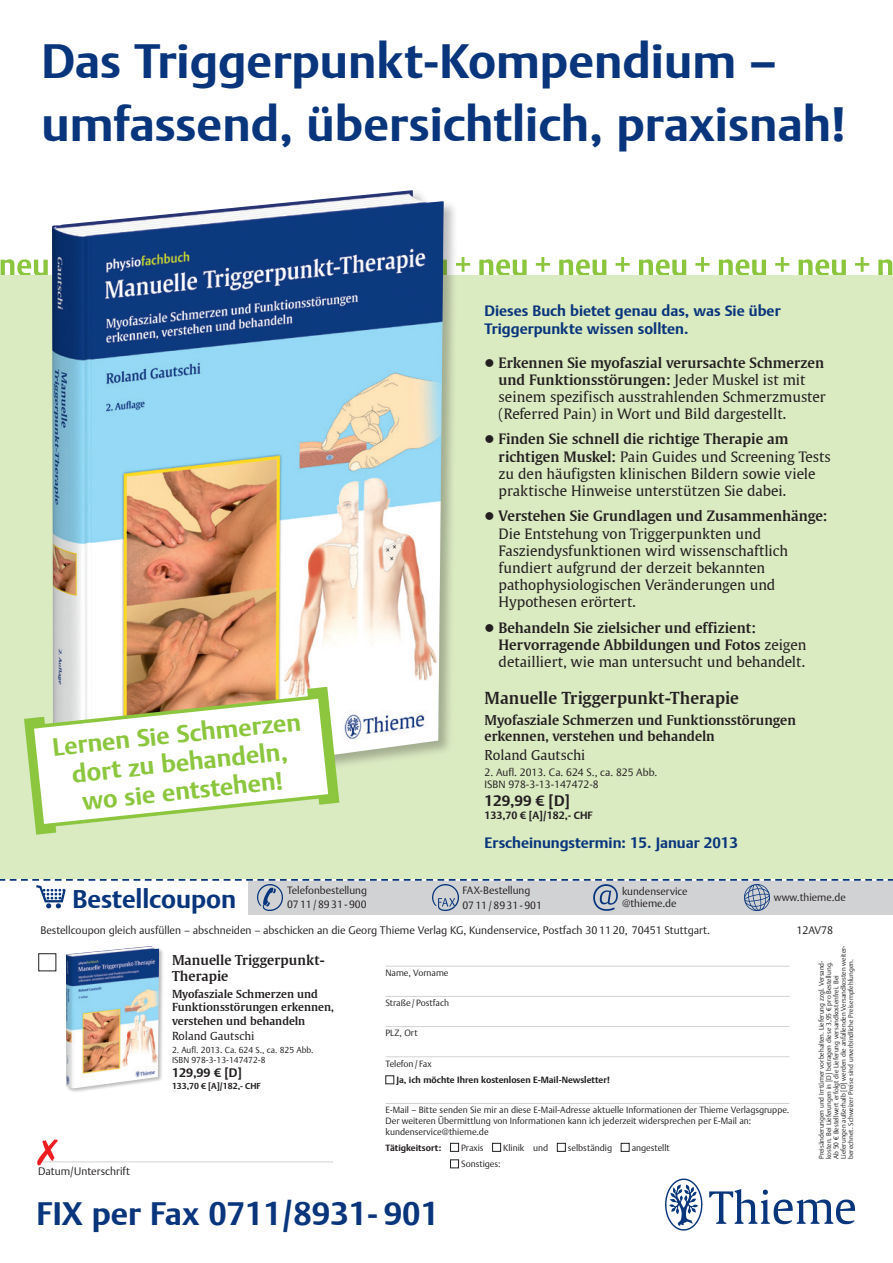
<style>
.page{position:relative;width:893px;height:1263px;background:#fff}
.page>*{position:absolute;margin:0;border:0;box-sizing:border-box;transform-origin:0 0}
.FB_Werbetext{font:700 48px/63px "Thieme Argo 2011";color:#08357c}
.t1{font:700 32.4px "Thieme Argo 2011";color:#08357c}
.t2{font:700 25.5px "Thieme Argo 2011";color:#08357c}
.t3{font:700 24.9px/28.3px "Thieme Argo 2008";color:#8bc63e;text-align:center}
.Titel{font:600 16.5px "Thieme Gulliver 2011";color:#231f20}
.FB_Werbetext-2{font:700 15px/18px "Thieme Argo 2011";color:#08357c}
.HeadlineText{font:700 15px "Thieme Argo 2011";color:#08357c}
.Preis_D{font:700 15px "Thieme Argo 2011";color:#231f20}
.FB_Werbetext-3{font:14.25px/17.1px "Thieme Gulliver 2008";color:#231f20}
.FB_Werbetext-4{font:600 14.25px/17.1px "Thieme Gulliver 2008";color:#231f20}
.Autor{font:600 13.5px/16.5px "Thieme Gulliver 2011";color:#231f20}
.Titel-2{font:600 13.5px/16px "Thieme Gulliver 2011";color:#231f20}
.Autor-2{font:13.5px "Thieme Gulliver 2011";color:#231f20}
.Preis_D-2{font:700 12.3px "Thieme Argo 2011";color:#231f20}
.Autor-3{font:600 11.1px/13.5px "Thieme Gulliver 2011";color:#231f20}
.Autor-4{font:11.1px "Thieme Gulliver 2011";color:#231f20}
.t4{font:300 10.8px "Thieme Argo 2011";color:#231f20}
.Coupon_Grundschrift{font:300 10.5px/12px "Thieme Argo 2011";color:#231f20}
.Bibliographie{font:300 10.5px "Thieme Argo 2011";color:#231f20}
.Preis_CHF_und_A{font:700 10.5px "Thieme Argo 2011";color:#231f20}
.Coupon_Formular{font:300 9px/10.8px "Thieme Argo 2011";color:#231f20}
.Coupon_Formular-2{font:700 9px/16.5px "Thieme Argo 2011";color:#231f20}
.Bibliographie-2{font:300 8.55px "Thieme Argo 2011";color:#231f20}
.Preis_CHF_und_A-2{font:700 8.55px "Thieme Argo 2011";color:#231f20}
.t5{font:300 6.75px/7.4px "Thieme Argo 2011";color:#231f20}
.s1{font-family:"Thieme Gulliver 2011"}
.s2{font-weight:600}
.s3{font-family:"Thieme Gulliver 2011";font-weight:400}
.s4{font-weight:400}
.s5{font-weight:300}
</style>
<div class="page">
<div style="left:38px;top:953px;width:18px;height:18px;border:1px solid #231f20"></div>
<hr style="left:38px;top:1161px;width:295px;height:1px;background:#d1d2d4">
<img style="left:37px;top:1139px;width:24px;height:27px">
<div style="left:249px;top:880px;width:644px;height:35px;background:#d1d2d4"></div>
<img style="left:438px;top:908px;width:16px;height:2px">
<img style="left:263px;top:908px;width:15px;height:2px">
<img style="left:598px;top:908px;width:17px;height:2px">
<img style="left:749px;top:908px;width:16px;height:2px">
<hr style="left:386px;top:966px;width:403px;height:1px;background:#d1d2d4">
<hr style="left:386px;top:996px;width:403px;height:1px;background:#d1d2d4">
<hr style="left:386px;top:1026px;width:403px;height:1px;background:#d1d2d4">
<hr style="left:386px;top:1056px;width:403px;height:1px;background:#d1d2d4">
<hr style="left:386px;top:1103px;width:403px;height:1px;background:#d1d2d4">
<div style="left:450px;top:1143px;width:9px;height:8px;border:1px solid #231f20"></div>
<div style="left:492px;top:1143px;width:9px;height:8px;border:1px solid #231f20"></div>
<div style="left:557px;top:1143px;width:9px;height:8px;border:1px solid #231f20"></div>
<div style="left:621px;top:1143px;width:8px;height:8px;border:1px solid #231f20"></div>
<div style="left:450px;top:1159px;width:9px;height:9px;border:1px solid #231f20"></div>
<svg style="left:0;top:878px;width:893px;height:30px"></svg>
<img style="left:665px;top:1178px;width:191px;height:53px">
<div style="left:65px;top:945px;width:99px;height:148px;background:#231f20;opacity:.3"></div>
<img style="left:66px;top:946px;width:93px;height:142px">
<img style="left:0;top:257px;width:893px;height:18px">
<div style="left:0;top:275px;width:893px;height:603px;background:#daeac1"></div>
<div style="left:50px;top:189px;width:408px;height:614px;background:#231f20;opacity:.3"></div>
<img style="left:52px;top:190px;width:392px;height:599px">
<svg style="left:24px;top:687px;width:315px;height:148px"></svg>
<p class="FB_Werbetext" style="left:41px;top:29px;width:806px">Das Triggerpunkt-Kompendium – umfassend, übersichtlich, praxisnah!</p>
<p class="t3" style="left:51px;top:733px;width:251px;rotate:-6deg">Lernen Sie Schmerzen dort zu behandeln, wo sie entstehen!</p>
<p class="FB_Werbetext-2" style="left:485px;top:302px;width:298px">Dieses Buch bietet genau das, was Sie über<br>Triggerpunkte wissen sollten.</p>
<p class="FB_Werbetext-3" style="left:499px;top:353px;width:329px;text-indent:-14px"><span class="s1">●</span> <span class="s2">Erkennen Sie myofaszial verursachte Schmerzen und Funktionsstörungen:</span> Jeder Muskel ist mit seinem spezifisch ausstrahlenden Schmerzmuster (Referred Pain) in Wort und Bild dargestellt.</p>
<p class="FB_Werbetext-3" style="left:499px;top:430px;width:334px;text-indent:-14px"><span class="s1">●</span> <span class="s2">Finden Sie schnell die richtige Therapie am richtigen Muskel:</span> Pain Guides und Screening Tests zu den häufigsten klinischen Bildern sowie viele praktische Hinweise unterstützen Sie dabei.</p>
<p class="FB_Werbetext-3" style="left:499px;top:507px;width:330px;text-indent:-14px"><span class="s1">●</span> <span class="s2">Verstehen Sie Grundlagen und Zusammenhänge:<br></span>Die Entstehung von Triggerpunkten und Fasziendysfunktionen wird wissenschaftlich fundiert aufgrund der derzeit bekannten pathophysiologischen Veränderungen und Hypothesen erörtert.</p>
<p class="FB_Werbetext-4" style="left:499px;top:618px;width:309px;text-indent:-14px"><span class="s3">●</span> Behandeln Sie zielsicher und effizient:<br>Hervorragende Abbildungen und Fotos <span class="s4">zeigen detailliert, wie man untersucht und behandelt.</span></p>
<p class="Titel" style="left:485px;top:685px;width:256px">Manuelle Triggerpunkt-Therapie</p>
<p class="Autor" style="left:485px;top:711px;width:313px">Myofasziale Schmerzen und Funktionsstörungen erkennen, verstehen und behandeln</p>
<p class="Autor-2" style="left:485px;top:745px;width:102px">Roland Gautschi</p>
<p class="Bibliographie" style="left:485px;top:766px;width:174px">2. Aufl. 2013. Ca. 624 S., ca. 825 Abb.</p>
<p class="Bibliographie" style="left:485px;top:778px;width:116px">ISBN 978-3-13-147472-8</p>
<p class="Preis_D" style="left:485px;top:790px;width:87px">129,99 € [D]</p>
<p class="Preis_CHF_und_A" style="left:485px;top:809px;width:110px">133,70 € [A]/182,- CHF</p>
<p class="HeadlineText" style="left:485px;top:832px;width:255px">Erscheinungstermin: 15. Januar 2013</p>
<p class="t2" style="left:73px;top:882px;width:165px">Bestellcoupon</p>
<p class="Coupon_Grundschrift" style="left:462px;top:884px;width:69px">FAX-Bestellung</p>
<p class="Coupon_Grundschrift" style="left:287px;top:884px;width:81px">Telefonbestellung</p>
<p class="Coupon_Grundschrift" style="left:287px;top:898px;width:81px">0711/8931-900</p>
<p class="Coupon_Grundschrift" style="left:462px;top:899px;width:81px">0711/8931-901</p>
<p class="Coupon_Grundschrift" style="left:622px;top:885px;width:67px">kundenservice @thieme.de</p>
<p class="Coupon_Grundschrift" style="left:774px;top:891px;width:73px">www.thieme.de</p>
<p class="t4" style="left:40px;top:923px;width:671px">Bestellcoupon gleich ausfüllen – abschneiden – abschicken an die Georg Thieme Verlag KG, Kundenservice, Postfach 30 11 20, 70451 Stuttgart.</p>
<p class="t4" style="left:796px;top:923px;width:38px">12AV78</p>
<p class="Titel-2" style="left:172px;top:951px;width:155px">Manuelle Triggerpunkt-<br>Therapie</p>
<p class="Autor-3" style="left:172px;top:986px;width:163px">Myofasziale Schmerzen und<br>Funktionsstörungen erkennen, verstehen und behandeln</p>
<p class="Autor-4" style="left:172px;top:1027px;width:84px">Roland Gautschi</p>
<p class="Bibliographie-2" style="left:172px;top:1044px;width:143px">2. Aufl. 2013. Ca. 624 S., ca. 825 Abb.</p>
<p class="Bibliographie-2" style="left:172px;top:1054px;width:95px">ISBN 978-3-13-147472-8</p>
<p class="Preis_D-2" style="left:172px;top:1065px;width:72px">129,99 € [D]</p>
<p class="Preis_CHF_und_A-2" style="left:172px;top:1080px;width:90px">133,70 € [A]/182,- CHF</p>
<p class="Coupon_Formular" style="left:386px;top:967px;width:65px">Name, Vorname</p>
<p class="Coupon_Formular" style="left:386px;top:997px;width:65px">Straße/Postfach</p>
<p class="Coupon_Formular" style="left:386px;top:1027px;width:34px">PLZ, Ort</p>
<p class="Coupon_Formular-2" style="left:396px;top:1055px;width:215px;text-indent:-11px"><span class="s5">Telefon/ Fax<br></span>Ja, ich möchte Ihren kostenlosen E-Mail-Newsletter!</p>
<p class="Coupon_Formular" style="left:386px;top:1104px;width:405px">E-Mail – Bitte senden Sie mir an diese E-Mail-Adresse aktuelle Informationen der Thieme Verlagsgruppe.<br>Der weiteren Übermittlung von Informationen kann ich jederzeit widersprechen per E-Mail an: kundenservice@thieme.de</p>
<p class="Coupon_Formular-2" style="left:386px;top:1139px;width:57px">Tätigkeitsort:</p>
<p class="Coupon_Formular" style="left:461px;top:1142px;width:24px">Praxis</p>
<p class="Coupon_Formular" style="left:503px;top:1142px;width:47px">Klinik und</p>
<p class="Coupon_Formular" style="left:568px;top:1142px;width:46px">selbständig</p>
<p class="Coupon_Formular" style="left:632px;top:1142px;width:40px">angestellt</p>
<p class="Coupon_Formular" style="left:461px;top:1158px;width:41px">Sonstiges:</p>
<p class="t4" style="left:38px;top:1164px;width:93px">Datum/Unterschrift</p>
<p class="t1" style="left:37px;top:1192px;width:404px">FIX per Fax 0711/8931- 901</p>
<p class="t5" style="left:818px;top:1159px;width:215px;rotate:-90deg">Preisänderungen und Irrtümer vorbehalten. Lieferung zzgl. Versand&shy;kosten. Bei Lieferungen in [D] betragen diese 3,95 € pro Bestellung.<br>Ab 50 € Bestellwert erfolgt die Lieferung versandkostenfrei. Bei Lieferungen außerhalb [D] werden die anfallenden Versandkosten weiter&shy;berechnet. Schweizer Preise sind unverbindliche Preisempfehlungen.</p>
</div>
